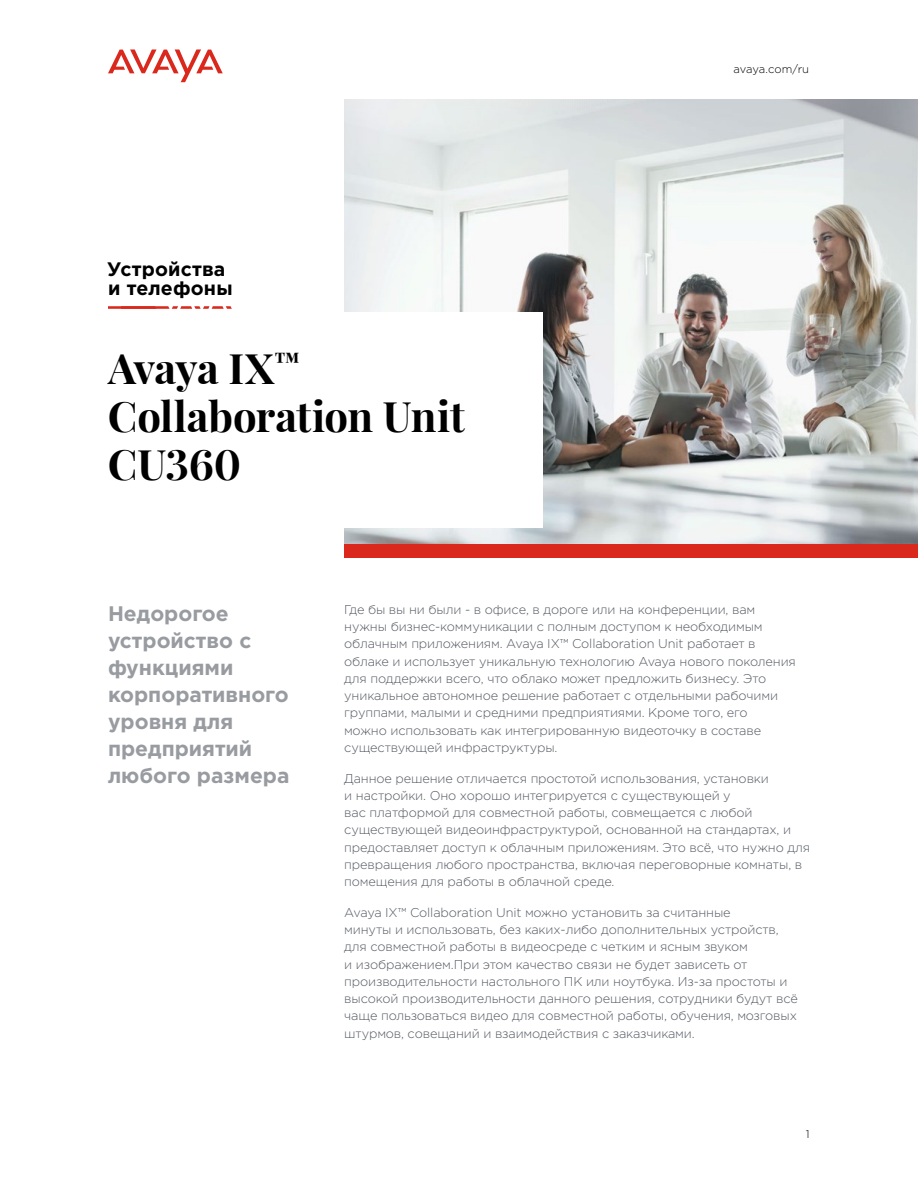
<style>
.page{position:relative;width:918px;height:1188px;background:#fff}
.page>*{position:absolute;margin:0;border:0;box-sizing:border-box;transform-origin:0 0}
.t1{font:700 42px/48px "Playfair Display";letter-spacing:-.01em;color:#000}
.t2{font:700 21px/27px "Gotham Pro";color:#989ba0}
.t3{font:700 19.5px/19.5px "Gotham Pro";letter-spacing:.01em;color:#000}
.t4{font:300 12.75px/17.2px "Gotham Pro";letter-spacing:-.01em;color:#535860}
.t5{font:300 11.25px "Gotham Pro";letter-spacing:-.01em;color:#000}
.t6{font:300 11.25px "Gotham";color:#000}
</style>
<div class="page">
<img style="left:344px;top:99px;width:574px;height:445px">
<svg style="left:108px;top:49px;width:115px;height:33px"></svg>
<div style="left:344px;top:545px;width:574px;height:13px;background:#da291c"></div>
<div style="left:0;top:312px;width:543px;height:216px;background:#fff"></div>
<svg style="left:108px;top:306px;width:124px;height:3px"></svg>
<h3 class="t3" style="left:107px;top:259px;width:127px">Устройства и телефоны</h3>
<h1 class="t1" style="left:108px;top:344px;width:358px">Avaya IX<sup>™<br></sup>Collaboration Unit<br>CU360</h1>
<p class="t5" style="left:733px;top:63px;width:77px">avaya.com/ru</p>
<h2 class="t2" style="left:108px;top:600px;width:183px">Недорогое устройство с функциями корпоративного уровня для предприятий любого размера</h2>
<p class="t4" style="left:344px;top:601px;width:453px">Где бы вы ни были - в офисе, в дороге или на конференции, вам нужны бизнес-коммуникации с полным доступом к необходимым облачным приложениям. Avaya IX™ Collaboration Unit работает в облаке и использует уникальную технологию Avaya нового поколения для поддержки всего, что облако может предложить бизнесу. Это уникальное автономное решение работает с отдельными рабочими группами, малыми и средними предприятиями. Кроме того, его<br>можно использовать как интегрированную видеоточку в составе существующей инфраструктуры.</p>
<p class="t4" style="left:344px;top:770px;width:467px">Данное решение отличается простотой использования, установки<br>и настройки. Оно хорошо интегрируется с существующей у<br>вас платформой для совместной работы, совмещается с любой существующей видеоинфраструктурой, основанной на стандартах, и предоставляет доступ к облачным приложениям. Это всё, что нужно для превращения любого пространства, включая переговорные комнаты, в помещения для работы в облачной среде.</p>
<p class="t4" style="left:344px;top:904px;width:455px">Avaya IX™ Collaboration Unit можно установить за считанные<br>минуты и использовать, без каких-либо дополнительных устройств, для совместной работы в видеосреде с четким и ясным звуком<br>и изображением.При этом качество связи не будет зависеть от производительности настольного ПК или ноутбука. Из-за простоты и высокой производительности данного решения, сотрудники будут всё чаще пользоваться видео для совместной работы, обучения, мозговых штурмов, совещаний и взаимодействия с заказчиками.</p>
<p class="t6" style="left:806px;top:1128px;width:5px">1</p>
</div>
